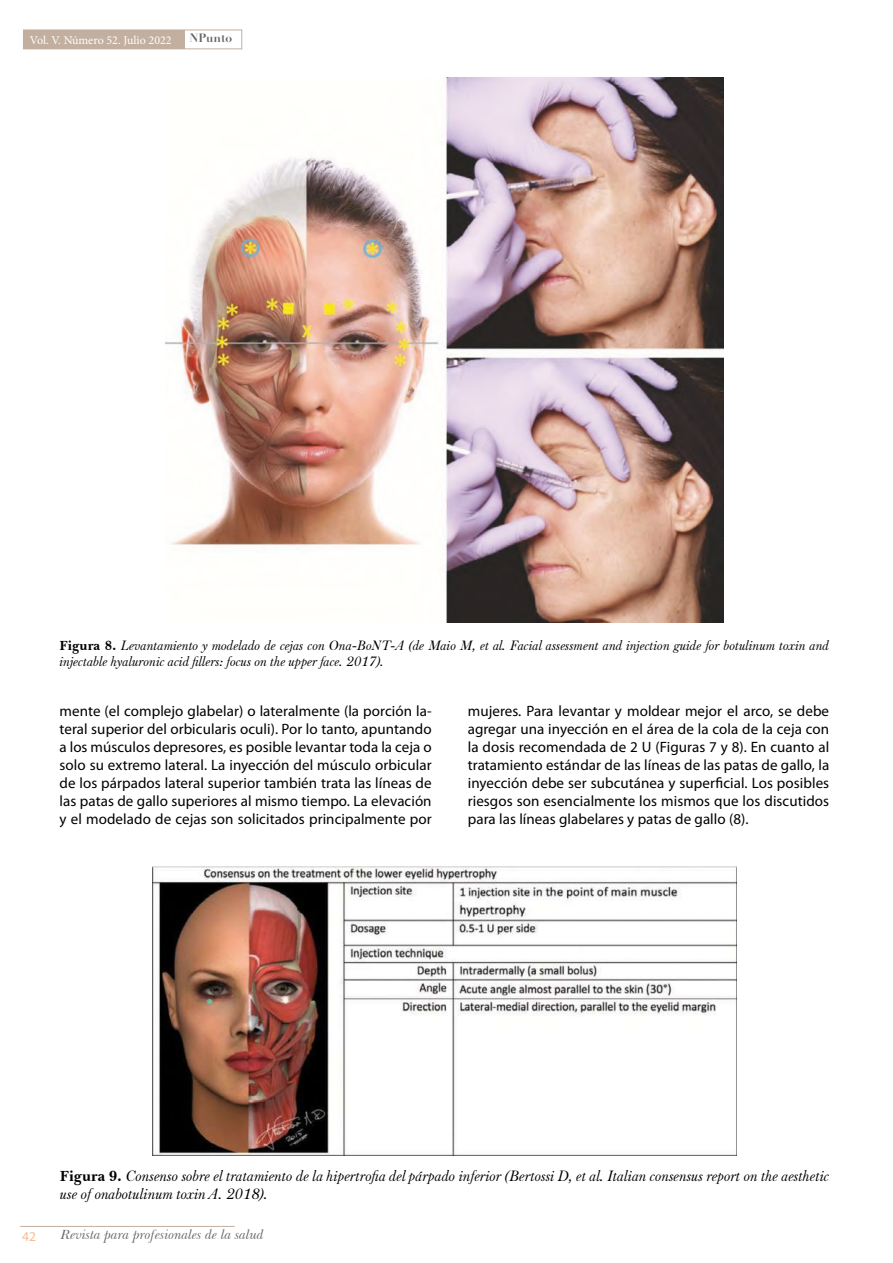
<style>
.page{position:relative;width:893px;height:1263px;background:#fff}
.page>*{position:absolute;margin:0;border:0;box-sizing:border-box;transform-origin:0 0}
.t1{font:15px/18px "Myriad Pro";letter-spacing:.005em;color:#000;text-align:justify}
.t2{font:italic 15px/18px "Baskerville F";color:#000}
.t3{font:italic 13.5px/16.2px "Baskerville F";color:#000}
.t4{font:italic 13.5px "Baskerville BT";color:#646363}
.t5{font:13.5px "Myriad Pro";color:#f6bc96}
.t6{font:12px "Minion Pro";color:#fff}
.t7{font:700 12px "Didot LH";color:#646363}
.s1{font-family:"Baskerville BT";font-weight:700;font-style:normal}
</style>
<div class="page">
<div style="left:23px;top:30px;width:219px;height:19px;border:1px solid #c2afa0"></div>
<div style="left:23px;top:30px;width:162px;height:19px;background:#c2afa0"></div>
<hr style="left:20px;top:1226px;width:215px;height:1px;background:#c2afa0">
<img style="left:165px;top:78px;width:558px;height:544px">
<img style="left:152px;top:867px;width:585px;height:288px">
<p class="t6" style="left:30px;top:32px;width:143px">Vol. V. Número 52. Julio 2022</p>
<p class="t7" style="left:190px;top:31px;width:44px">NPunto</p>
<p class="t3" style="left:60px;top:638px;width:771px"><span class="s1">Figura 8.</span> Levantamiento y modelado de cejas con Ona-BoNT-A (de Maio M, et al. Facial assessment and injection guide for botulinum toxin and injectable hyaluronic acid fillers: focus on the upper face. 2017).</p>
<p class="t1" style="left:60px;top:702px;width:374px">mente (el complejo glabelar) o lateralmente (la porción la&shy;teral superior del orbicularis oculi). Por lo tanto, apuntando a los músculos depresores, es posible levantar toda la ceja o solo su extremo lateral. La inyección del músculo orbicular de los párpados lateral superior también trata las líneas de las patas de gallo superiores al mismo tiempo. La elevación y el modelado de cejas son solicitados principalmente por</p>
<p class="t1" style="left:468px;top:702px;width:363px">mujeres. Para levantar y moldear mejor el arco, se debe agregar una inyección en el área de la cola de la ceja con la dosis recomendada de 2 U (Figuras 7 y 8). En cuanto al tratamiento estándar de las líneas de las patas de gallo, la inyección debe ser subcutánea y superficial. Los posibles riesgos son esencialmente los mismos que los discutidos para las líneas glabelares y patas de gallo (8).</p>
<p class="t2" style="left:60px;top:1167px;width:771px"><span class="s1">Figura 9.</span> Consenso sobre el tratamiento de la hipertrofia del párpado inferior (Bertossi D, et al. Italian consensus report on the aesthetic use of onabotulinum toxin A. 2018).</p>
<p class="t5" style="left:22px;top:1228px;width:15px">42</p>
<p class="t4" style="left:61px;top:1227px;width:205px">Revista para profesionales de la salud</p>
</div>
